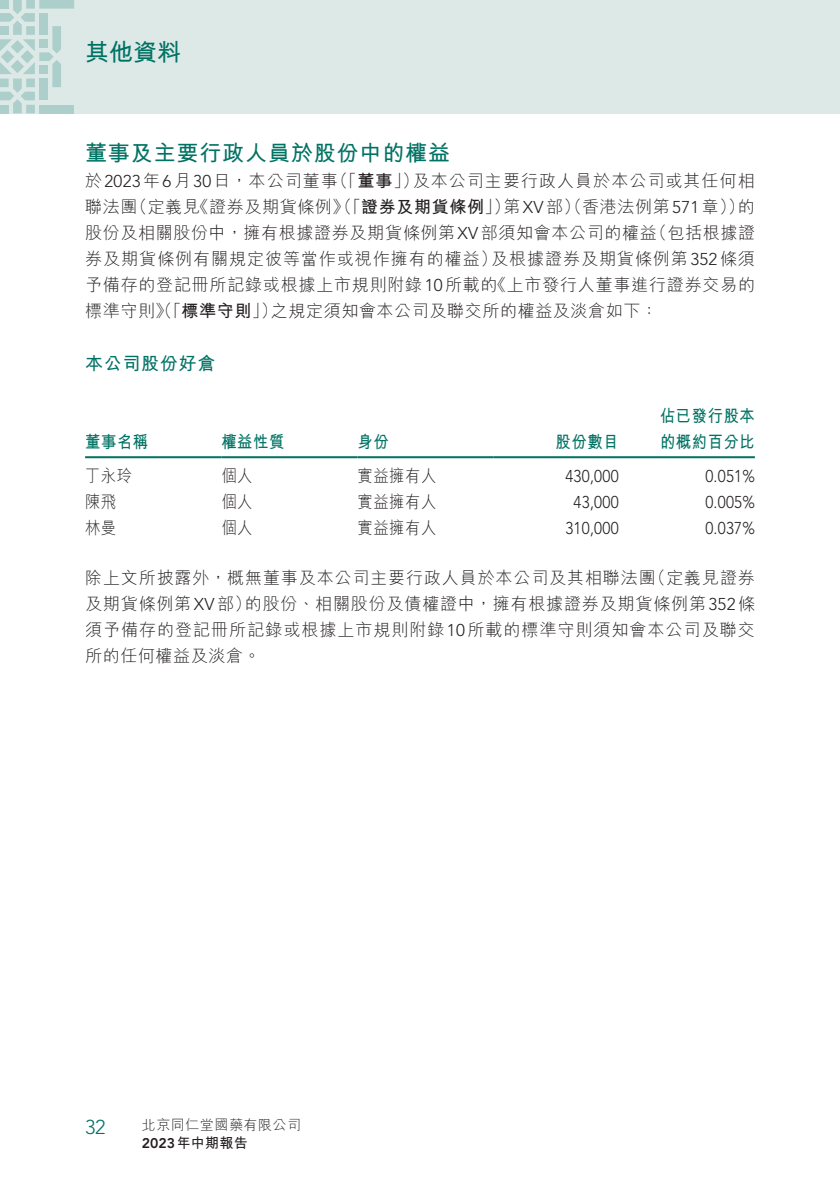
<style>
.page{position:relative;width:840px;height:1191px;background:#fff}
.page>*{position:absolute;margin:0;border:0;box-sizing:border-box;transform-origin:0 0}
.t1{font:700 24px "M Hei HK";color:#007264}
._01_H1{font:700 22px "M Hei HK";letter-spacing:.04em;color:#007264}
.t2{font:300 20px "Avenir LT Std";color:#007264}
._02_H2{font:700 18px "M Hei HK";letter-spacing:.04em;color:#007264}
._00_txt{font:300 17px/26px "M Hei HK";letter-spacing:.045em;color:#231f20;text-align:justify}
._50_Table_txt{font:300 17px "Avenir LT Std";letter-spacing:.015em;color:#231f20;scale:.9 1}
._50_Table_txt-2{font:300 17px "M Hei HK";letter-spacing:.035em;color:#231f20;scale:.9 1}
._50_Table_txt-3{font:700 17px "M Hei HK";letter-spacing:.04em;color:#007264;scale:.9 1}
.t3{font:300 14px "M Hei HK";letter-spacing:.035em;color:#231f20}
.t4{font:700 14px "M Hei HK";letter-spacing:.02em;color:#231f20}
.s1{font-family:"Avenir LT Std"}
.s2{font-weight:700}
.s3{font-family:"Avenir LT Std";font-weight:800}
</style>
<div class="page">
<div style="left:0;top:0;width:839px;height:113px;background:#dde9e7"></div>
<div style="left:39px;top:105px;width:35px;height:8px;background:#accfcb"></div>
<div style="left:39px;top:0;width:35px;height:9px;background:#accfcb"></div>
<hr style="left:85px;top:456px;width:136px;height:2px;background:#007264">
<hr style="left:221px;top:456px;width:136px;height:2px;background:#007264">
<hr style="left:357px;top:456px;width:136px;height:2px;background:#007264">
<hr style="left:493px;top:456px;width:136px;height:2px;background:#007264">
<hr style="left:629px;top:456px;width:125px;height:2px;background:#007264">
<svg style="left:0;top:0;width:61px;height:113px"></svg>
<p class="t1" style="left:85px;top:35px;width:97px">其他資料</p>
<p class="_01_H1" style="left:85px;top:137px;width:366px">董事及主要行政人員於股份中的權益</p>
<p class="_00_txt" style="left:85px;top:168px;width:671px">於<span class="s1">2023</span>年<span class="s1">6</span>月<span class="s1">30</span>日，本公司董事（「<span class="s2">董事</span>」）及本公司主要行政人員於本公司或其任何相聯法團（定義見《證券及期貨條例》（「<span class="s2">證券及期貨條例</span>」）第<span class="s1">XV</span>部）（香港法例第<span class="s1">571</span>章））的股份及相關股份中，擁有根據證券及期貨條例第<span class="s1">XV</span>部須知會本公司的權益（包括根據證券及期貨條例有關規定彼等當作或視作擁有的權益）及根據證券及期貨條例第<span class="s1">352</span>條須予備存的登記冊所記錄或根據上市規則附錄<span class="s1">10</span>所載的《上市發行人董事進行證券交易的標準守則》（「<span class="s2">標準守則</span>」）之規定須知會本公司及聯交所的權益及淡倉如下：</p>
<p class="_02_H2" style="left:85px;top:350px;width:132px">本公司股份好倉</p>
<p class="_50_Table_txt-3" style="left:85px;top:429px;width:71px">董事名稱</p>
<p class="_50_Table_txt-3" style="left:221px;top:429px;width:71px">權益性質</p>
<p class="_50_Table_txt-3" style="left:357px;top:429px;width:36px">身份</p>
<p class="_50_Table_txt-3" style="left:555px;top:429px;width:71px">股份數目</p>
<p class="_50_Table_txt-3" style="left:659px;top:403px;width:107px">佔已發行股本</p>
<p class="_50_Table_txt-3" style="left:659px;top:429px;width:107px">的概約百分比</p>
<p class="_50_Table_txt-2" style="left:85px;top:467px;width:54px">丁永玲</p>
<p class="_50_Table_txt-2" style="left:221px;top:467px;width:36px">個人</p>
<p class="_50_Table_txt-2" style="left:357px;top:467px;width:89px">實益擁有人</p>
<p class="_50_Table_txt" style="left:565px;top:466px;width:61px">430,000</p>
<p class="_50_Table_txt" style="left:705px;top:466px;width:56px">0.051%</p>
<p class="_50_Table_txt-2" style="left:85px;top:493px;width:36px">陳飛</p>
<p class="_50_Table_txt-2" style="left:221px;top:493px;width:36px">個人</p>
<p class="_50_Table_txt-2" style="left:357px;top:493px;width:89px">實益擁有人</p>
<p class="_50_Table_txt" style="left:573px;top:492px;width:51px">43,000</p>
<p class="_50_Table_txt" style="left:705px;top:492px;width:56px">0.005%</p>
<p class="_50_Table_txt-2" style="left:85px;top:519px;width:36px">林曼</p>
<p class="_50_Table_txt-2" style="left:221px;top:519px;width:36px">個人</p>
<p class="_50_Table_txt-2" style="left:357px;top:519px;width:89px">實益擁有人</p>
<p class="_50_Table_txt" style="left:565px;top:518px;width:61px">310,000</p>
<p class="_50_Table_txt" style="left:705px;top:518px;width:56px">0.037%</p>
<p class="_00_txt" style="left:85px;top:564px;width:671px">除上文所披露外，概無董事及本公司主要行政人員於本公司及其相聯法團（定義見證券及期貨條例第<span class="s1">XV</span>部）的股份、相關股份及債權證中，擁有根據證券及期貨條例第<span class="s1">352</span>條須予備存的登記冊所記錄或根據上市規則附錄<span class="s1">10</span>所載的標準守則須知會本公司及聯交所的任何權益及淡倉。</p>
<p class="t2" style="left:85px;top:1115px;width:22px">32</p>
<p class="t3" style="left:142px;top:1117px;width:161px">北京同仁堂國藥有限公司</p>
<p class="t4" style="left:142px;top:1132px;width:107px"><span class="s3">2023</span>年中期報告</p>
</div>
